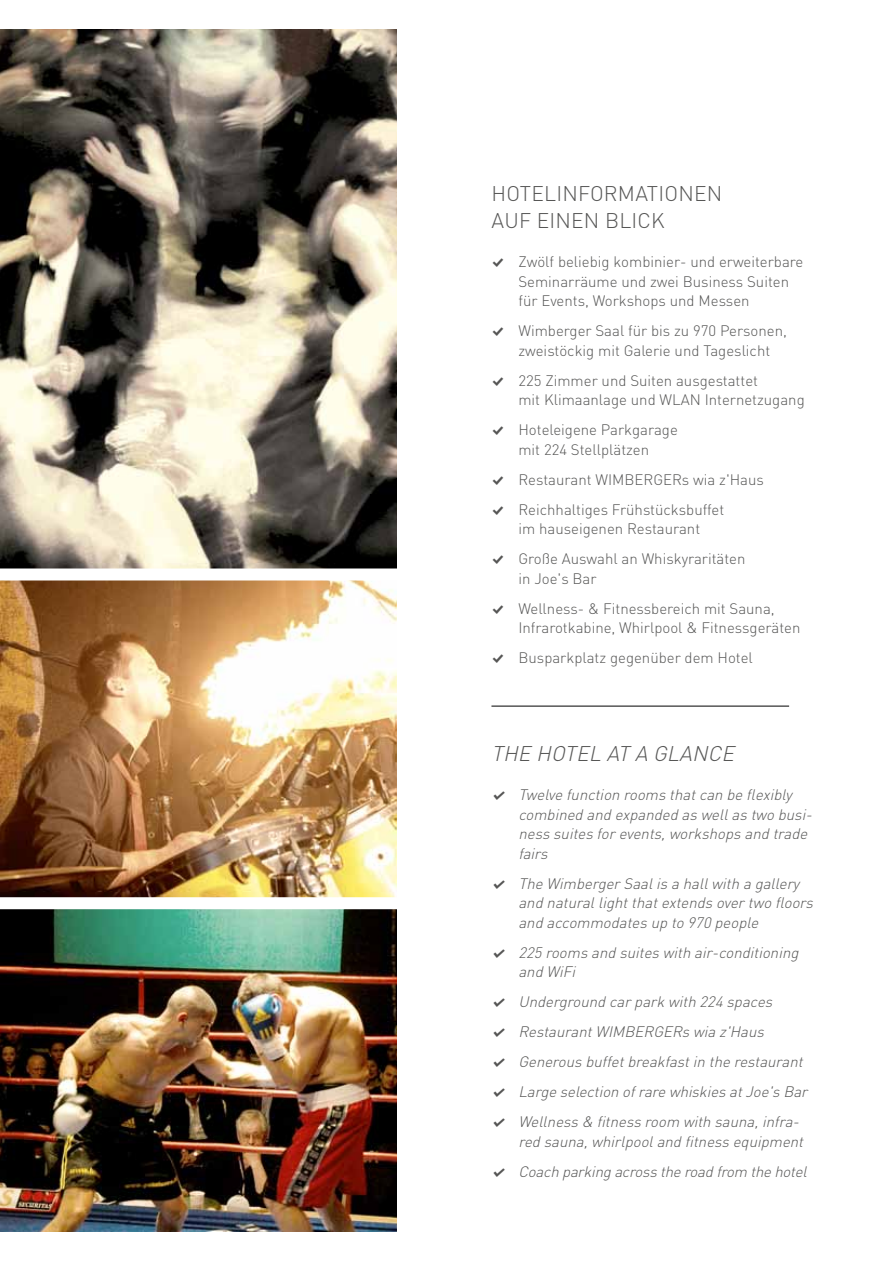
<style>
.page{position:relative;width:893px;height:1263px;background:#fff}
.page>*{position:absolute;margin:0;border:0;box-sizing:border-box;transform-origin:0 0}
.t1{font:300 21px "DIN Pro";letter-spacing:.01em;color:#565655}
.t2{font:italic 300 21px "DIN Pro";color:#565655}
.t3{font:italic 300 15px/19.5px "DIN Pro";letter-spacing:-.28em;color:#565655}
.t4{font:300 15px/19.5px "DIN Pro";color:#565655}
.s1{font-family:"Modern Pictograms";font-weight:400}
</style>
<div class="page">
<img style="left:0;top:30px;width:396px;height:1202px">
<hr style="left:491px;top:706px;width:298px;height:1px;background:#000">
<img style="left:0;top:580px;width:38px;height:652px">
<div style="left:0;top:897px;width:440px;height:12px;background:#fff"></div>
<div style="left:0;top:568px;width:478px;height:12px;background:#fff"></div>
<h1 class="t1" style="left:492px;top:179px;width:28px">Hotelin</h1>
<h1 class="t1" style="left:578px;top:179px;width:26px">formationen</h1>
<h1 class="t1" style="left:492px;top:206px;width:58px">auf einen</h1>
<h1 class="t1" style="left:605px;top:206px;width:26px">Blick</h1>
<p class="t4" style="left:518px;top:251px;width:286px;text-indent:-27px"><span class="s1">%</span> Zwölf beliebig kombinier- und erweiterbare<br>Seminarräume und zwei Business Suiten für Events, Workshops und Messen</p>
<p class="t4" style="left:518px;top:320px;width:270px;text-indent:-27px"><span class="s1">%</span> Wimberger Saal für bis zu 970 Personen, zweistöckig mit Galerie und Tageslicht</p>
<p class="t4" style="left:518px;top:370px;width:288px;text-indent:-27px"><span class="s1">%</span> 225 Zimmer und Suiten ausgestattet<br>mit Klimaanlage und WLAN Internetzugang</p>
<p class="t4" style="left:491px;top:419px;width:188px;text-align:center"><span class="s1">%</span> Hoteleigene Parkgarage mit 224 Stellplätzen</p>
<p class="t4" style="left:491px;top:463px;width:274px;line-height:30px"><span class="s1">%</span> Restaurant WIMBERGERs wia z'Haus <span class="s1">%</span> Reichhaltiges Frühstücksbuffet</p>
<p class="t4" style="left:491px;top:513px;width:256px;line-height:30px;text-indent:27px">im hauseigenen Restaurant<br><span class="s1">%</span> Große Auswahl an Whiskyraritäten</p>
<p class="t4" style="left:491px;top:562px;width:285px;line-height:30px;text-indent:27px">in Joe's Bar<br><span class="s1">%</span> Wellness- &amp; Fitnessbereich mit Sauna,</p>
<p class="t4" style="left:491px;top:612px;width:310px;line-height:30px;text-indent:27px">Infrarotkabine, Whirlpool &amp; Fitnessgeräten <span class="s1">%</span> Busparkplatz gegenüber dem Hotel</p>
<h1 class="t2" style="left:492px;top:739px;width:74px">The Hotel</h1>
<h1 class="t2" style="left:606px;top:739px;width:75px">at a Glance</h1>
<p class="t3" style="left:518px;top:784px;width:299px;text-indent:-27px"><span class="s1">%</span> Twelve function roomsthatcan be flexibly combined and expanded aswellastwo busi&shy;nesssuitesforevents,workshopsand trade fairs</p>
<p class="t3" style="left:518px;top:873px;width:300px;text-indent:-27px"><span class="s1">%</span> The WimbergerSaalisa hallwith a gallery and naturallightthatextendsovertwo floors and accommodatesup to 970 people</p>
<p class="t3" style="left:518px;top:942px;width:286px;text-indent:-27px"><span class="s1">%</span> 225 roomsand suiteswith air-conditioning and WiFi</p>
<p class="t3" style="left:491px;top:986px;width:321px;line-height:30px"><span class="s1">%</span> Underground carpark with 224 spaces<br><span class="s1">%</span> RestaurantWIMBERGERswia z'Haus<br><span class="s1">%</span> Generousbuffetbreakfastin the restaurant <span class="s1">%</span> Large selection ofrare whiskiesatJoe'sBar <span class="s1">%</span> Wellness&amp; fitnessroom with sauna,infra-</p>
<p class="t3" style="left:491px;top:1126px;width:321px;line-height:30px;text-align:right">red sauna,whirlpooland fitnessequipment<br><span class="s1">%</span> Coach parkingacrosstheroadfrom thehotel</p>
</div>
